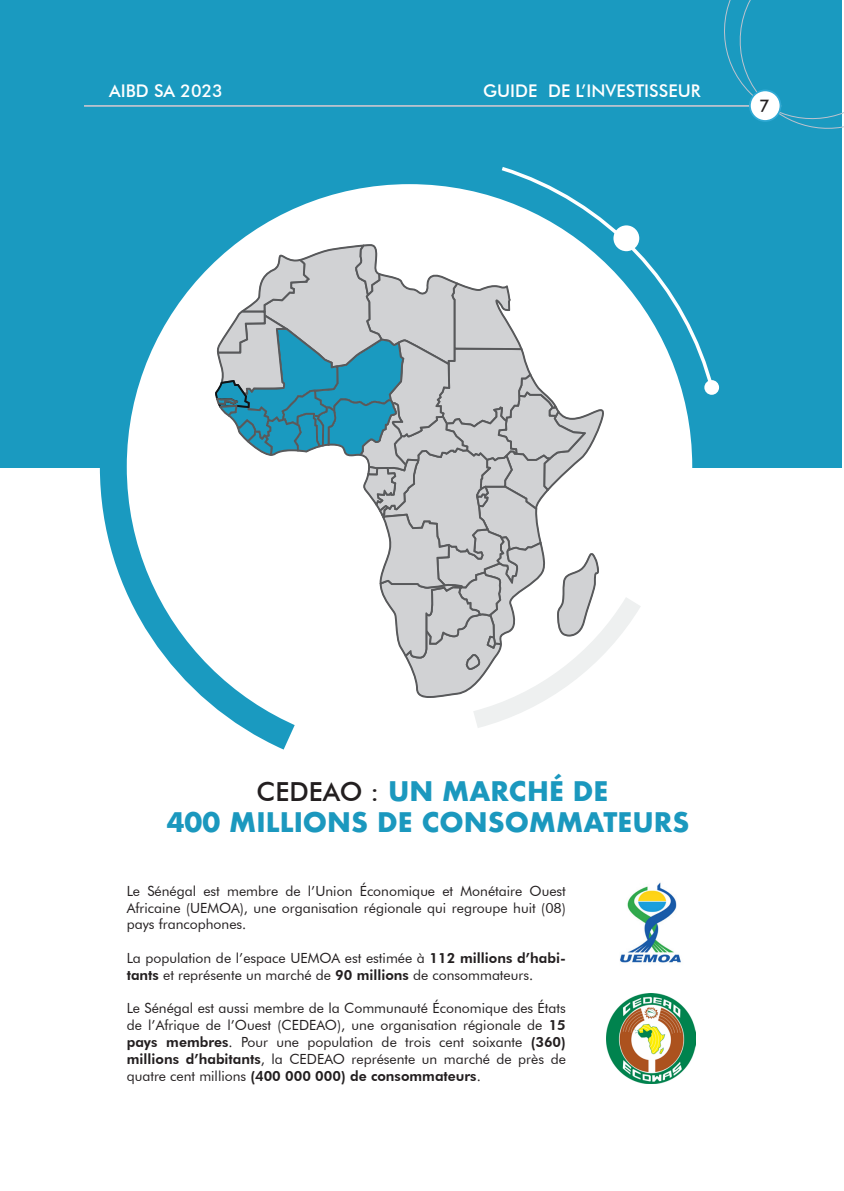
<style>
.page{position:relative;width:844px;height:1191px;background:#fff}
.page>*{position:absolute;margin:0;border:0;box-sizing:border-box;transform-origin:0 0}
.t1{font:700 26.25px/31.5px "Futura";color:#1b98be;text-align:center}
.t2{font:500 17.5px "Futura BT";color:#fff}
.t3{font:500 17.5px "Futura BT";color:#231f20}
.t4{font:14px/16.8px "Futura BT";color:#231f20;text-align:justify}
.s1{font-family:"Futura BT";font-weight:500;color:#231f20}
.s2{font-weight:800}
</style>
<div class="page">
<div style="left:0;top:0;width:841px;height:467px;background:#1a9ac0"></div>
<svg style="left:83px;top:362px;width:205px;height:388px"></svg>
<div style="left:127px;top:184px;width:565px;height:565px;background:#fff;border-radius:50%"></div>
<svg style="left:497px;top:167px;width:218px;height:229px"></svg>
<div style="left:613px;top:225px;width:26px;height:26px;background:#fff;border-radius:50%"></div>
<div style="left:704px;top:380px;width:15px;height:15px;background:#fff;border-radius:50%"></div>
<svg style="left:215px;top:244px;width:442px;height:497px"></svg>
<svg style="left:724px;top:0;width:119px;height:136px"></svg>
<hr style="left:84px;top:105px;width:697px;height:2px;background:#bec3ce">
<div style="left:749px;top:90px;width:31px;height:31px;background:#fff;border-radius:50%"></div>
<div style="left:748px;top:89px;width:33px;height:33px;border:2px solid #2fa9d4;border-radius:50%"></div>
<img style="left:606px;top:993px;width:89px;height:90px">
<img style="left:620px;top:882px;width:61px;height:81px">
<p class="t2" style="left:109px;top:80px;width:115px">AIBD SA 2023</p>
<p class="t2" style="left:483px;top:80px;width:219px">GUIDE DE L’INVESTISSEUR</p>
<p class="t3" style="left:759px;top:95px;width:12px">7</p>
<h1 class="t1" style="left:167px;top:775px;width:524px"><span class="s1">CEDEAO :</span> UN MARCHÉ DE<br>400 MILLIONS DE CONSOMMATEURS</h1>
<p class="t4" style="left:127px;top:882px;width:440px">Le Sénégal est membre de l’Union Économique et Monétaire Ouest Africaine (UEMOA), une organisation régionale qui regroupe huit (08) pays francophones.</p>
<p class="t4" style="left:127px;top:949px;width:440px">La population de l’espace UEMOA est estimée à <span class="s2">112 millions d’habi&shy;tants</span> et représente un marché de <span class="s2">90 millions</span> de consommateurs.</p>
<p class="t4" style="left:127px;top:1000px;width:440px">Le Sénégal est aussi membre de la Communauté Économique des États de l’Afrique de l’Ouest (CEDEAO), une organisation régionale de <span class="s2">15 pays membres</span>. Pour une population de trois cent soixante <span class="s2">(360) millions d’habitants</span>, la CEDEAO représente un marché de près de quatre cent millions <span class="s2">(400 000 000) de consommateurs</span>.</p>
</div>
